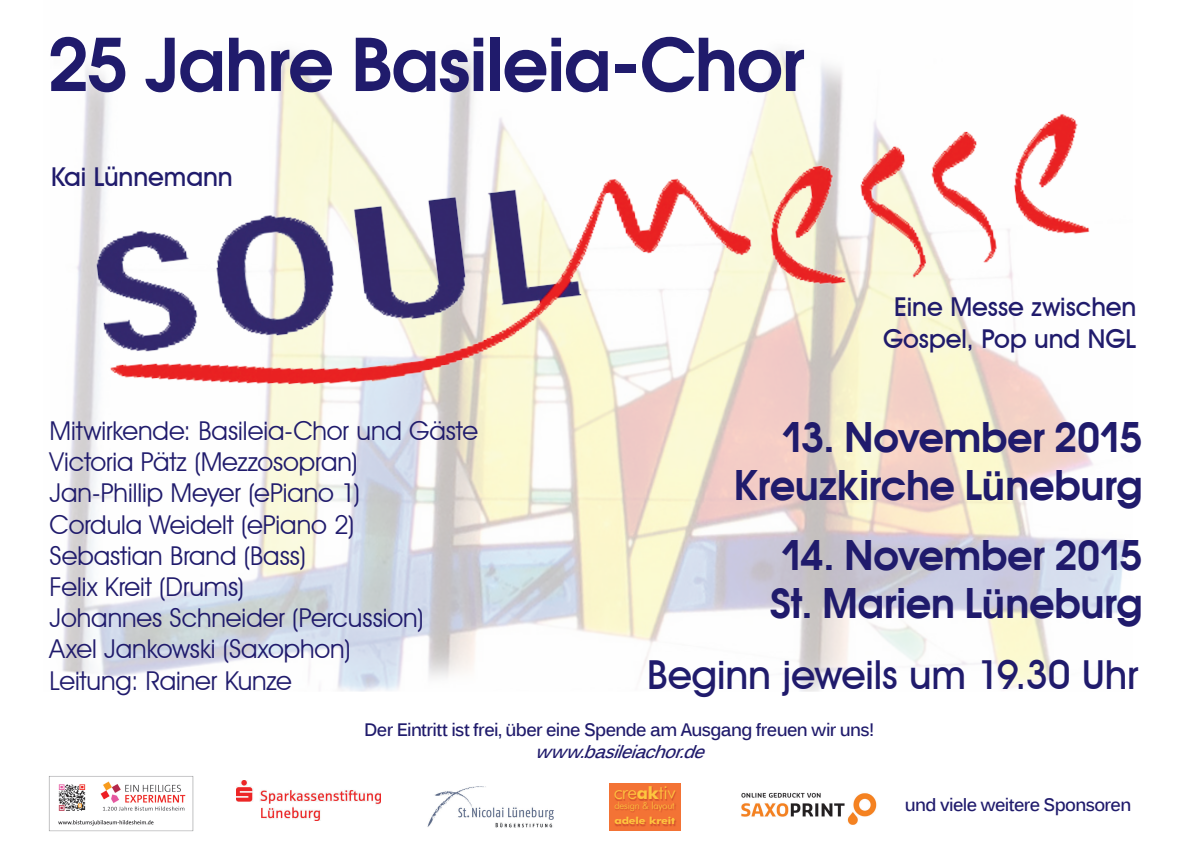
<style>
.page{position:relative;width:1191px;height:842px;background:#fff}
.page>*{position:absolute;margin:0;border:0;box-sizing:border-box;transform-origin:0 0}
.t1{font:700 72px "Avant Garde CTT";letter-spacing:-.015em;color:#201b6c}
.t2{font:700 40px/48px "Avant Garde CTT";letter-spacing:-.01em;color:#201b6c;text-align:right}
.t3{font:500 40px "Avant Garde IT Cby BT";letter-spacing:-.005em;color:#201b6c}
.t4{font:26px/31.2px "Avant Garde IT Cby BT";color:#201b6c}
.t5{font:500 26px/31.2px "Avant Garde IT Cby BT";letter-spacing:-.005em;color:#201b6c;text-align:center}
.t6{font:300 19.5px "Futura BT";letter-spacing:-.025em;color:#fec63f}
.t7{font:700 18px "Kalinga";letter-spacing:-.035em;color:#201b6c;scale:.95 1}
.t8{font:italic 700 18px "Kalinga";color:#201b6c;scale:.95 1}
.t9{font:300 9.7px "Futura BT";letter-spacing:-.025em;color:#fec63f}
.t10{font:700 9.7px "Futura BT";letter-spacing:-.015em;color:#fec63f;scale:1.15 1}
.s1{font-family:"Arial"}
.s2{font-weight:700;font-size:17px}
</style>
<div class="page">
<img style="left:62px;top:49px;width:1063px;height:643px">
<img style="left:75px;top:103px;width:1046px;height:318px">
<img style="left:236px;top:781px;width:144px;height:40px">
<img style="left:427px;top:786px;width:127px;height:42px">
<div style="left:609px;top:783px;width:72px;height:47px;background:#f37335"></div>
<img style="left:615px;top:787px;width:61px;height:25px">
<img style="left:615px;top:801px;width:61px;height:1px">
<img style="left:615px;top:818px;width:61px;height:8px">
<img style="left:49px;top:776px;width:145px;height:56px">
<img style="left:741px;top:792px;width:136px;height:33px">
<h1 class="t1" style="left:48px;top:20px;width:758px">25 Jahre Basileia-Chor</h1>
<p class="t5" style="left:51px;top:161px;width:183px">Kai Lünnemann</p>
<p class="t4" style="left:50px;top:415px;width:430px">Mitwirkende: Basileia-Chor und Gäste<br>Victoria Pätz (Mezzosopran)<br>Jan-Phillip Meyer (ePiano 1)<br>Cordula Weidelt (ePiano 2)<br>Sebastian Brand (Bass)<br>Felix Kreit (Drums)<br>Johannes Schneider (Percussion)<br>Axel Jankowski (Saxophon)<br>Leitung: Rainer Kunze</p>
<p class="t5" style="left:883px;top:291px;width:255px">Eine Messe zwischen<br>Gospel, Pop und NGL</p>
<h2 class="t2" style="left:734px;top:412px;width:410px">13. November 2015<br>Kreuzkirche L<span class="s1">ü</span>neburg</h2>
<h2 class="t2" style="left:770px;top:531px;width:374px;text-align:left">14. November 2015<br>St. Marien L<span class="s1">ü</span>neburg</h2>
<h2 class="t3" style="left:647px;top:651px;width:493px">Beginn jeweils um 19.30 Uhr</h2>
<p class="t7" style="left:364px;top:718px;width:538px">Der Eintritt ist frei, über eine Spende am Ausgang freuen wir uns!</p>
<p class="t8" style="left:535px;top:739px;width:189px">www.basileiachor.de</p>
<p class="t6" style="left:613px;top:781px;width:63px">cre<span class="s2">ak</span>tiv</p>
<p class="t9" style="left:614px;top:799px;width:62px">design &amp; layout</p>
<p class="t10" style="left:614px;top:815px;width:54px">adele kreit</p>
<p class="t7" style="left:905px;top:793px;width:240px">und viele weitere Sponsoren</p>
</div>
